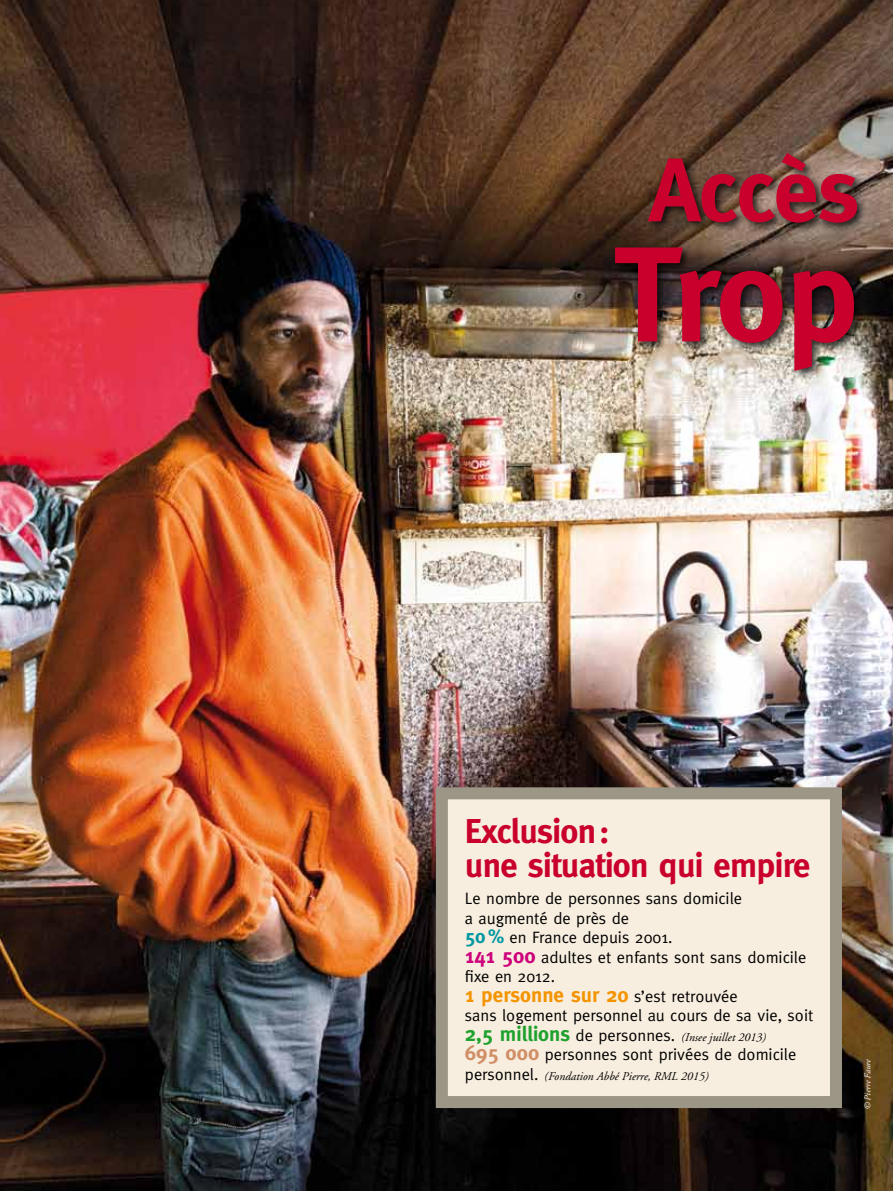
<style>
.page{position:relative;width:893px;height:1191px;background:#fff}
.page>*{position:absolute;margin:0;border:0;box-sizing:border-box;transform-origin:0 0}
.t1{font:700 135px "Meta";color:#c9002c}
.t2{font:700 90px "Meta";color:#c9002c}
.t3{font:700 34.5px/34.5px "Meta";letter-spacing:-.02em;color:#c9002c}
.t4{font:700 21px "Meta";color:#f39400}
.t5{font:16.5px/19.5px "Meta";color:#000}
.t6{font:italic 12px "Adobe Garamond";color:#000}
.t7{font:italic 9px "Adobe Garamond";color:#fff}
.s1{font-weight:700;font-size:19.5px;color:#0098a1}
.s2{font-weight:700;font-size:21px;color:#cd007b}
.s3{font-weight:400;font-size:16.5px;color:#000}
.s4{font-family:"Meta";font-weight:700;font-style:normal;font-size:21px;color:#1fa12e}
.s5{font-family:"Meta";font-style:normal;font-size:16.5px}
.s6{font-weight:700;font-size:21px;color:#d08f67}
</style>
<div class="page">
<img style="left:0;top:0;width:893px;height:1191px">
<div style="left:612px;top:151px;width:256px;height:231px;background:#000;opacity:.75"></div>
<div style="left:442px;top:793px;width:394px;height:309px;background:#f8eedf"></div>
<div style="left:436px;top:787px;width:406px;height:321px;border:12px solid #9c9687"></div>
<h2 class="t2" style="left:649px;top:138px;width:212px">Accès</h2>
<h1 class="t1" style="left:614px;top:216px;width:247px">Trop</h1>
<h3 class="t3" style="left:465px;top:813px;width:347px">Exclusion:<br>une situation qui empire</h3>
<p class="t5" style="left:465px;top:888px;width:343px">Le nombre de personnes sans domicile<br>a augmenté de près de<br><span class="s1">50%</span> en France depuis 2001.<br><span class="s2">141 500</span> adultes et enfants sont sans domicile fixe en 2012.</p>
<p class="t4" style="left:465px;top:982px;width:274px">1 personne sur 20 <span class="s3">s’est retrouvée</span></p>
<p class="t5" style="left:465px;top:1005px;width:350px">sans logement personnel au cours de sa vie, soit</p>
<p class="t6" style="left:465px;top:1030px;width:302px"><span class="s4">2,5 millions</span> <span class="s5">de personnes.</span> (Insee juillet 2013)</p>
<p class="t5" style="left:465px;top:1044px;width:333px"><span class="s6">695 000</span> personnes sont privées de domicile</p>
<p class="t6" style="left:465px;top:1069px;width:245px"><span class="s5">personnel.</span> (Fondation Abbé Pierre, RML 2015)</p>
<p class="t7" style="left:863px;top:1110px;width:53px;rotate:-90deg">© Pierre Faure</p>
</div>
